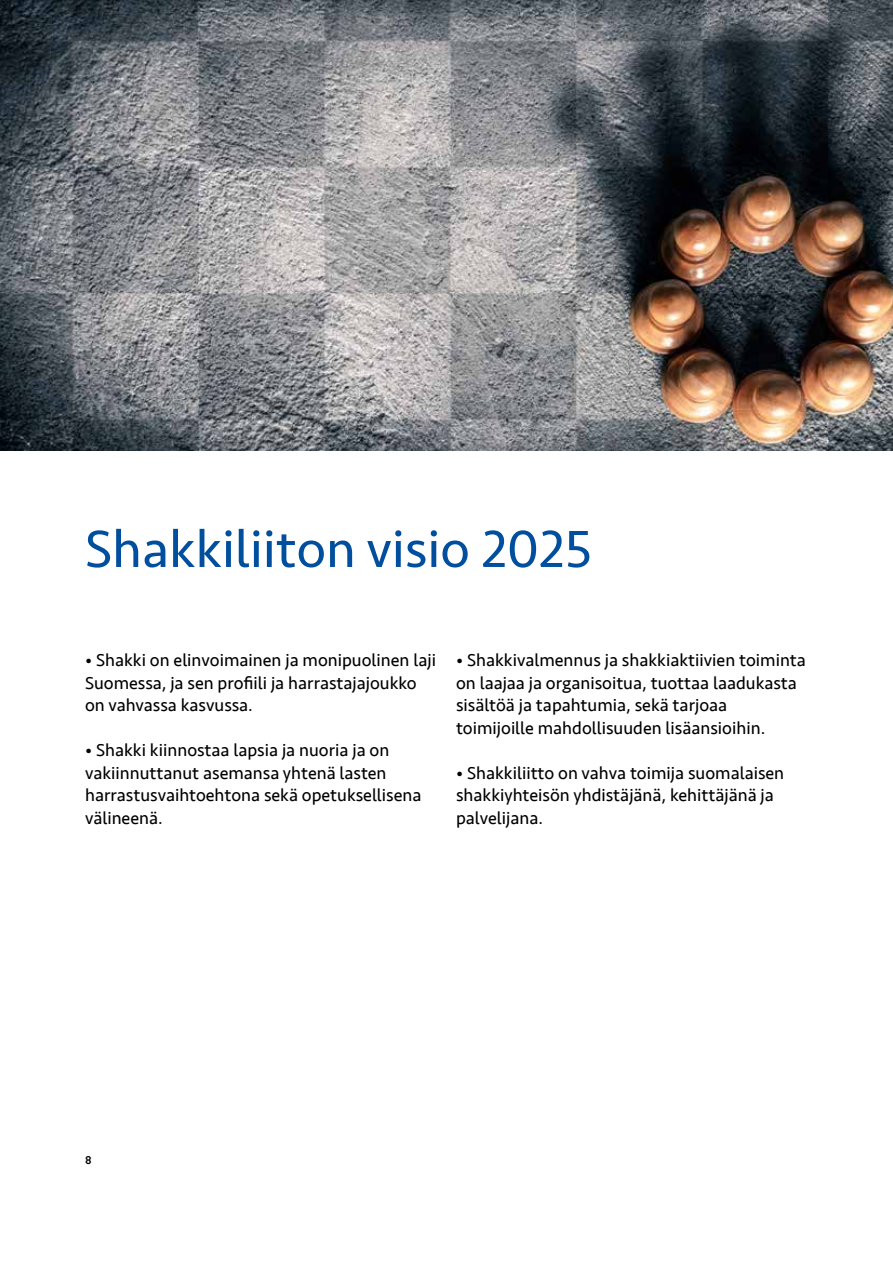
<style>
.page{position:relative;width:893px;height:1263px;background:#fff}
.page>*{position:absolute;margin:0;border:0;box-sizing:border-box;transform-origin:0 0}
.t1{font:54px "Seravek";color:#004f9f}
.t2{font:18px/22.5px "Seravek";color:#000}
.t3{font:700 10.5px "Semplicita Pro";color:#000}
</style>
<div class="page">
<img style="left:0;top:0;width:893px;height:451px">
<h1 class="t1" style="left:85px;top:507px;width:508px">Shakkiliiton visio 2025</h1>
<p class="t2" style="left:85px;top:649px;width:352px">• Shakki on elinvoimainen ja monipuolinen laji<br>Suomessa, ja sen profiili ja harrastajajoukko on vahvassa kasvussa.</p>
<p class="t2" style="left:85px;top:739px;width:338px">• Shakki kiinnostaa lapsia ja nuoria ja on vakiinnuttanut asemansa yhtenä lasten harrastusvaihtoehtona sekä opetuksellisena välineenä.</p>
<p class="t2" style="left:456px;top:649px;width:351px">• Shakkivalmennus ja shakkiaktiivien toiminta on laajaa ja organisoitua, tuottaa laadukasta sisältöä ja tapahtumia, sekä tarjoaa toimijoille mahdollisuuden lisäansioihin.</p>
<p class="t2" style="left:456px;top:761px;width:330px">• Shakkiliitto on vahva toimija suomalaisen shakkiyhteisön yhdistäjänä, kehittäjänä ja palvelijana.</p>
<p class="t3" style="left:85px;top:1152px;width:8px">8</p>
</div>
